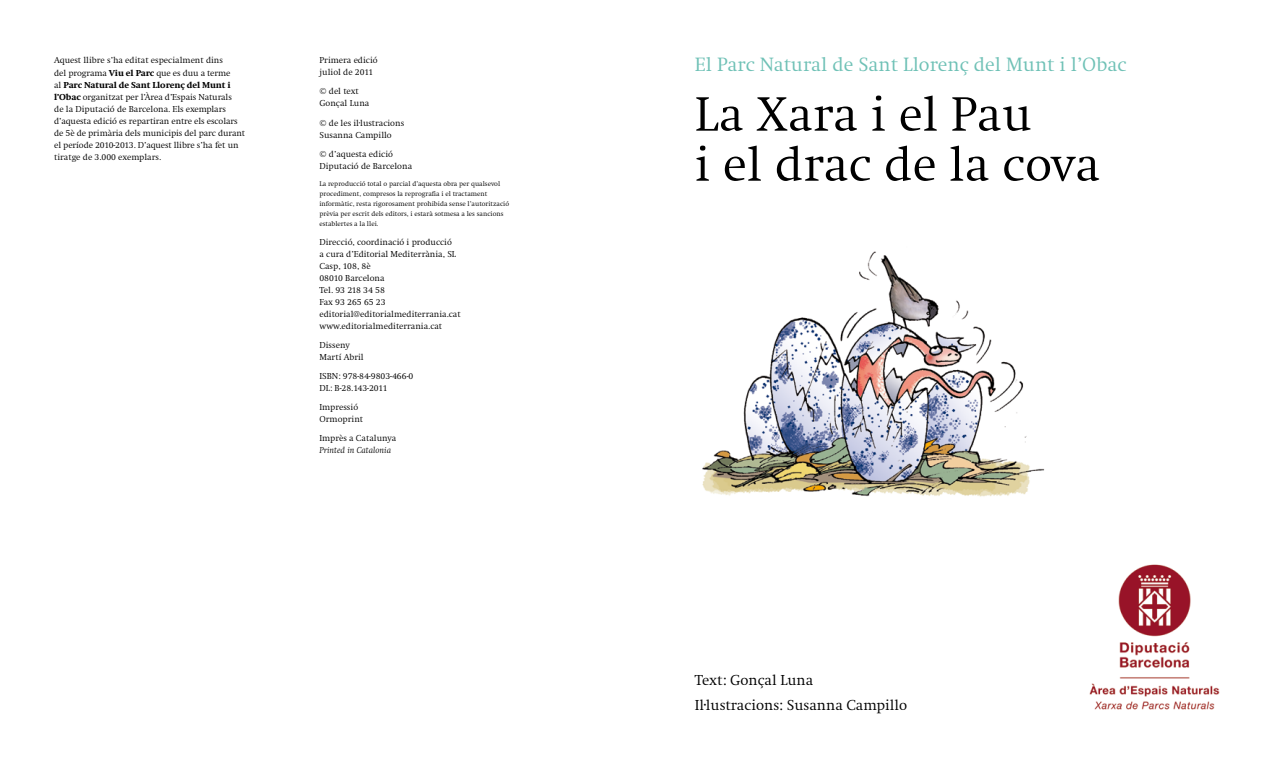
<style>
.page{position:relative;width:1276px;height:766px;background:#fff}
.page>*{position:absolute;margin:0;border:0;box-sizing:border-box;transform-origin:0 0}
.t1{font:300 50px/50px "Swift";color:#000}
.t2{font:300 20px "Swift";color:#6fc1b6}
.t3{font:300 15px/25px "Swift";color:#000}
.t4{font:300 9px/12px "Swift";color:#000}
.t5{font:italic 300 9px "Swift";color:#000}
.t6{font:300 7px/10px "Swift";color:#000}
.s1{font-weight:800}
</style>
<div class="page">
<img style="left:1089px;top:564px;width:131px;height:146px">
<img style="left:702px;top:251px;width:343px;height:246px">
<p class="t4" style="left:54px;top:55px;width:192px">Aquest llibre s’ha editat especialment dins<br>del programa <span class="s1">Viu el Parc</span> que es duu a terme<br>al <span class="s1">Parc Natural de Sant Llorenç del Munt i l’Obac</span> organitzat per l’Àrea d’Espais Naturals<br>de la Diputació de Barcelona. Els exemplars d’aquesta edició es repartiran entre els escolars de 5è de primària dels municipis del parc durant el període 2010-2013. D’aquest llibre s’ha fet un tiratge de 3.000 exemplars.</p>
<p class="t4" style="left:319px;top:55px;width:60px">Primera edició juliol de 2011</p>
<p class="t4" style="left:319px;top:86px;width:51px">© del text<br>Gonçal Luna</p>
<p class="t4" style="left:319px;top:117px;width:86px">© de les il·lustracions<br>Susanna Campillo</p>
<p class="t4" style="left:319px;top:148px;width:94px">© d’aquesta edició<br>Diputació de Barcelona</p>
<p class="t6" style="left:319px;top:178px;width:191px">La reproducció total o parcial d’aquesta obra per qualsevol procediment, compresos la reprografia i el tractament informàtic, resta rigorosament prohibida sense l’autorització prèvia per escrit dels editors, i estarà sotmesa a les sancions establertes a la llei.</p>
<p class="t4" style="left:319px;top:236px;width:143px">Direcció, coordinació i producció<br>a cura d’Editorial Mediterrània, SL<br>Casp, 108, 8è<br>08010 Barcelona<br>Tel. 93 218 34 58<br>Fax 93 265 65 23 editorial@editorialmediterrania.cat www.editorialmediterrania.cat</p>
<p class="t4" style="left:319px;top:339px;width:46px">Disseny<br>Martí Abril</p>
<p class="t4" style="left:319px;top:370px;width:95px">ISBN: 978-84-9803-466-0<br>DL: B-28.143-2011</p>
<p class="t4" style="left:319px;top:401px;width:45px">Impressió<br>Ormoprint</p>
<p class="t4" style="left:319px;top:432px;width:78px">Imprès a Catalunya</p>
<p class="t5" style="left:319px;top:445px;width:73px">Printed in Catalonia</p>
<h2 class="t2" style="left:694px;top:54px;width:433px">El Parc Natural de Sant Llorenç del Munt i l’Obac</h2>
<h1 class="t1" style="left:694px;top:90px;width:407px">La Xara i el Pau<br>i el drac de la cova</h1>
<h3 class="t3" style="left:694px;top:667px;width:214px">Text: Gonçal Luna<br>Il·lustracions: Susanna Campillo</h3>
</div>
